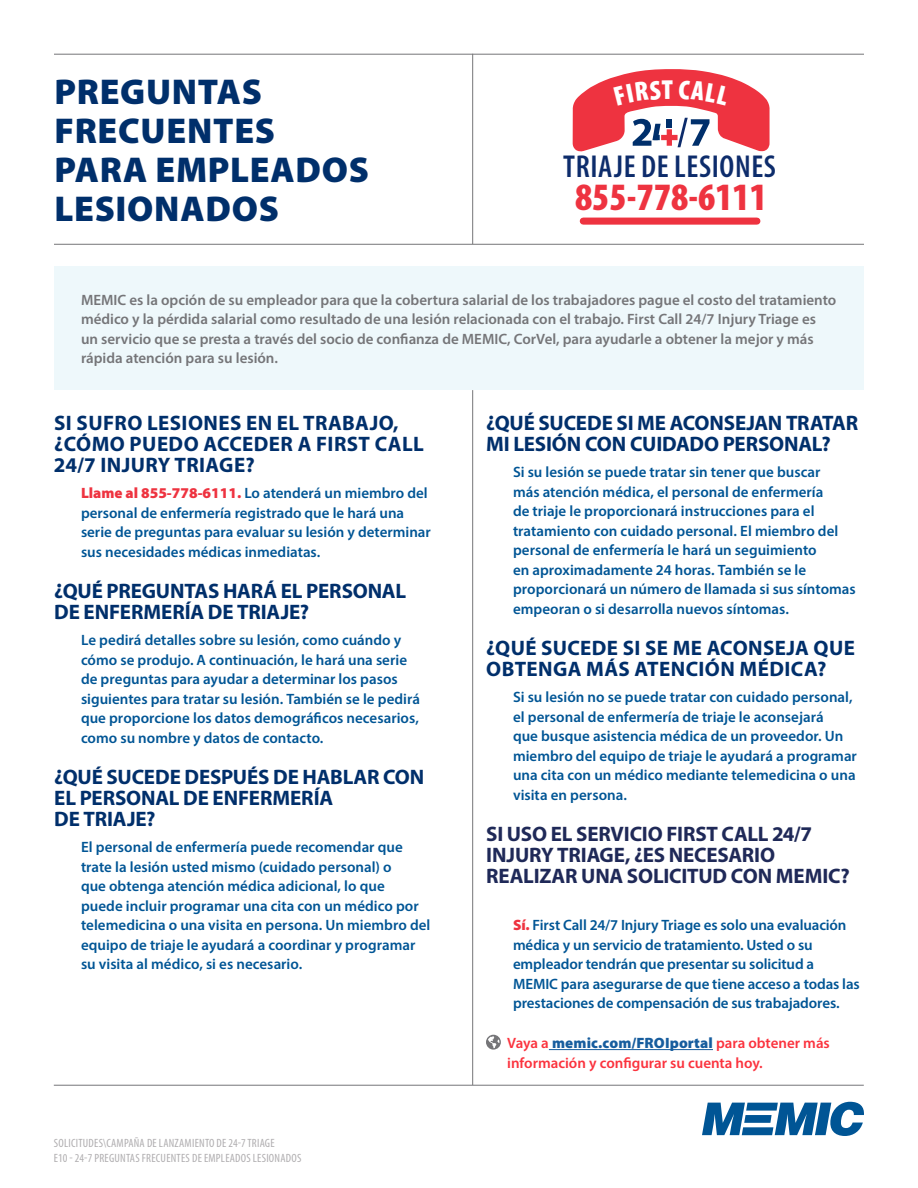
<style>
.page{position:relative;width:918px;height:1188px;background:#fff}
.page>*{position:absolute;margin:0;border:0;box-sizing:border-box;transform-origin:0 0}
.t1{font:900 condensed 38.85px "Myriad Pro";color:#ee3340}
.t2{font:900 36px/39px "Myriad Pro";letter-spacing:.02em;color:#002f6b}
.t3{font:600 condensed 31.8px "Myriad Pro";letter-spacing:.02em;color:#0d2c6b}
.t4{font:700 21px/21px "Myriad Pro";letter-spacing:-.005em;color:#002f6b}
.t5{font:700 21px/21px "Myriad Pro";letter-spacing:.02em;color:#002f6b}
.t6{font:700 21px/21px "Myriad Pro";letter-spacing:-.01em;color:#1f2958}
.t7{font:600 15px/19.5px "Myriad Pro";color:#005595}
.t8{font:600 15px/19.5px "Myriad Pro";color:#757578}
.t9{font:600 15px/19.5px "Myriad Pro";color:#fb333e}
.t10{font:condensed 12px/15px "Myriad Pro";letter-spacing:.02em;color:#b0aeb0}
.s1{font-weight:900;color:#ee3340}
.s2{font-weight:900;color:#175d9e}
</style>
<div class="page">
<svg style="left:702px;top:1102px;width:162px;height:34px"></svg>
<hr style="left:549px;top:1049px;width:164px;height:1px;background:#175d9e">
<svg style="left:486px;top:1035px;width:15px;height:15px"></svg>
<hr style="left:54px;top:1085px;width:810px;height:1px;background:#757578">
<hr style="left:54px;top:244px;width:810px;height:1px;background:#757578">
<hr style="left:54px;top:54px;width:810px;height:1px;background:#757578">
<div style="left:54px;top:266px;width:810px;height:124px;background:#eef8fb"></div>
<hr style="left:472px;top:390px;width:1px;height:695px;background:#757578">
<hr style="left:472px;top:54px;width:1px;height:190px;background:#757578">
<div style="left:583px;top:218px;width:174px;height:7px;background:#ee3340"></div>
<svg style="left:573px;top:69px;width:197px;height:83px"></svg>
<h2 class="t2" style="left:54px;top:71px;width:316px">PREGUNTAS<br>FRECUENTES<br>PARA EMPLEADOS<br>LESIONADOS</h2>
<h3 class="t3" style="left:563px;top:149px;width:214px">TRIAJE DE LESIONES</h3>
<h1 class="t1" style="left:575px;top:176px;width:194px">855-778-6111</h1>
<p class="t8" style="left:81px;top:289px;width:757px">MEMIC es la opción de su empleador para que la cobertura salarial de los trabajadores pague el costo del tratamiento médico y la pérdida salarial como resultado de una lesión relacionada con el trabajo. First Call 24/7 Injury Triage es un servicio que se presta a través del socio de confianza de MEMIC, CorVel, para ayudarle a obtener la mejor y más rápida atención para su lesión.</p>
<h3 class="t5" style="left:54px;top:412px;width:372px">SI SUFRO LESIONES EN EL TRABAJO, ¿CÓMO PUEDO ACCEDER A FIRST CALL<br>24/7 INJURY TRIAGE?</h3>
<p class="t7" style="left:81px;top:483px;width:351px"><span class="s1">Llame al 855-778-6111.</span> Lo atenderá un miembro del personal de enfermería registrado que le hará una serie de preguntas para evaluar su lesión y determinar sus necesidades médicas inmediatas.</p>
<h3 class="t4" style="left:54px;top:580px;width:353px">¿QUÉ PREGUNTAS HARÁ EL PERSONAL<br>DE ENFERMERÍA DE TRIAJE?</h3>
<p class="t7" style="left:81px;top:630px;width:341px">Le pedirá detalles sobre su lesión, como cuándo y cómo se produjo. A continuación, le hará una serie de preguntas para ayudar a determinar los pasos siguientes para tratar su lesión. También se le pedirá que proporcione los datos demográficos necesarios, como su nombre y datos de contacto.</p>
<h3 class="t4" style="left:54px;top:766px;width:372px">¿QUÉ SUCEDE DESPUÉS DE HABLAR CON<br>EL PERSONAL DE ENFERMERÍA<br>DE TRIAJE?</h3>
<p class="t7" style="left:81px;top:837px;width:351px">El personal de enfermería puede recomendar que trate la lesión usted mismo (cuidado personal) o<br>que obtenga atención médica adicional, lo que<br>puede incluir programar una cita con un médico por telemedicina o una visita en persona. Un miembro del equipo de triaje le ayudará a coordinar y programar su visita al médico, si es necesario.</p>
<p class="t10" style="left:54px;top:1135px;width:249px">SOLICITUDES\CAMPAÑA DE LANZAMIENTO DE 24-7 TRIAGE<br>E10 - 24-7 PREGUNTAS FRECUENTES DE EMPLEADOS LESIONADOS</p>
<h3 class="t4" style="left:486px;top:412px;width:373px">¿QUÉ SUCEDE SI ME ACONSEJAN TRATAR<br>MI LESIÓN CON CUIDADO PERSONAL?</h3>
<p class="t7" style="left:513px;top:462px;width:344px">Si su lesión se puede tratar sin tener que buscar<br>más atención médica, el personal de enfermería<br>de triaje le proporcionará instrucciones para el tratamiento con cuidado personal. El miembro del personal de enfermería le hará un seguimiento<br>en aproximadamente 24 horas. También se le proporcionará un número de llamada si sus síntomas empeoran o si desarrolla nuevos síntomas.</p>
<h3 class="t5" style="left:486px;top:637px;width:370px">¿QUÉ SUCEDE SI SE ME ACONSEJA QUE<br>OBTENGA MÁS ATENCIÓN MÉDICA?</h3>
<p class="t7" style="left:513px;top:687px;width:345px">Si su lesión no se puede tratar con cuidado personal, el personal de enfermería de triaje le aconsejará<br>que busque asistencia médica de un proveedor. Un miembro del equipo de triaje le ayudará a programar una cita con un médico mediante telemedicina o una visita en persona.</p>
<h3 class="t6" style="left:486px;top:823px;width:365px">SI USO EL SERVICIO FIRST CALL 24/7<br>INJURY TRIAGE, ¿ES NECESARIO<br>REALIZAR UNA SOLICITUD CON MEMIC?</h3>
<p class="t7" style="left:513px;top:915px;width:348px"><span class="s1">Sí.</span> First Call 24/7 Injury Triage es solo una evaluación médica y un servicio de tratamiento. Usted o su empleador tendrán que presentar su solicitud a MEMIC para asegurarse de que tiene acceso a todas las prestaciones de compensación de sus trabajadores.</p>
<p class="t9" style="left:507px;top:1033px;width:324px">Vaya a <span class="s2">memic.com/FROIportal</span> para obtener más información y configurar su cuenta hoy.</p>
</div>
